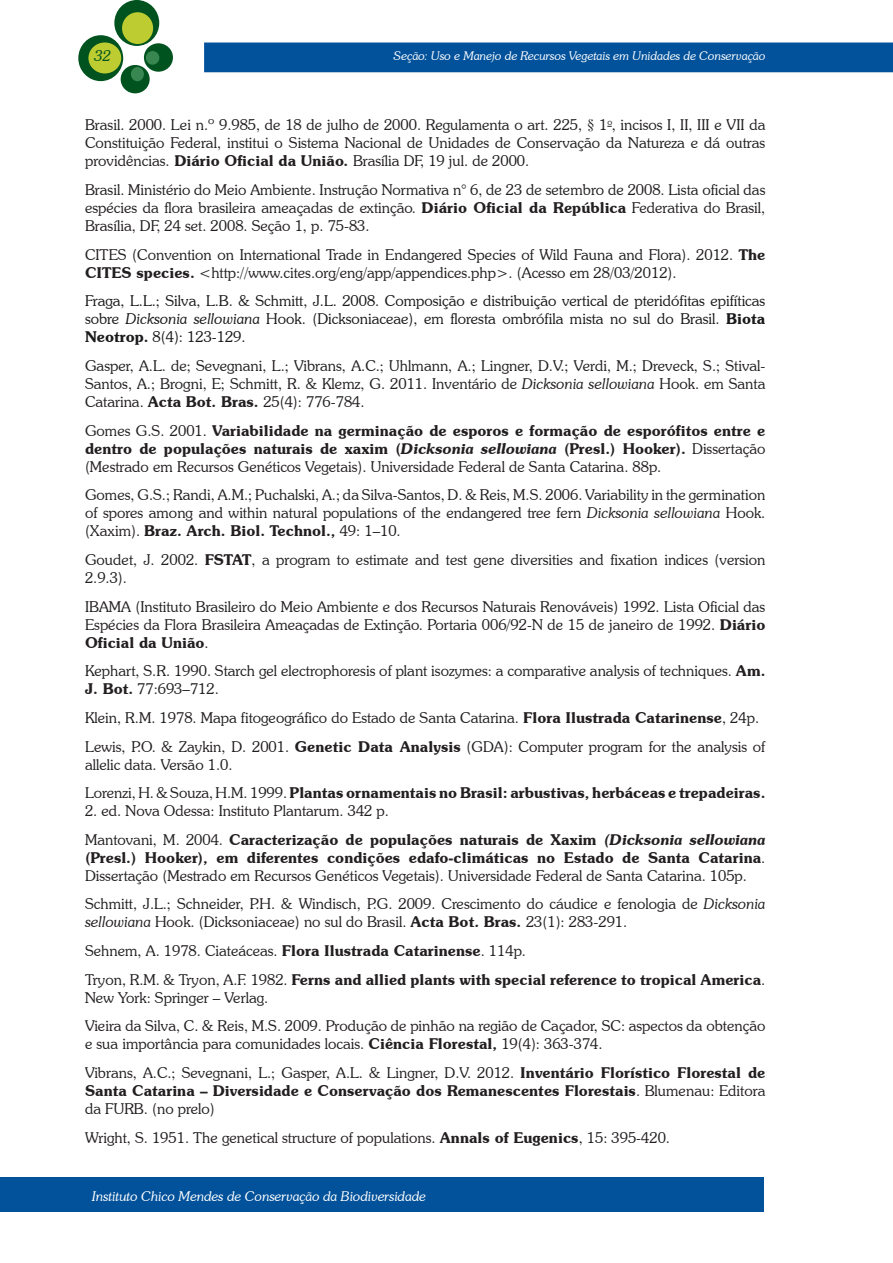
<style>
.page{position:relative;width:893px;height:1263px;background:#fff}
.page>*{position:absolute;margin:0;border:0;box-sizing:border-box;transform-origin:0 0}
.t1{font:300 15px/18px "Souvenir IT Cby BT";color:#231f20}
.t2{font:600 15px/18px "Souvenir IT Cby BT";color:#231f20}
.t3{font:300 15px/28.7px "Souvenir IT Cby BT";color:#1a1a1c}
.t4{font:italic 300 15px "Souvenir IT Cby BT";color:#00531e}
.t5{font:italic 300 13.5px "Souvenir IT Cby BT";color:#fff}
.t6{font:italic 300 12px "Souvenir IT Cby BT";color:#fff}
.s1{font-weight:600}
.s2{font-weight:600;color:#231f20}
.s3{color:#231f20}
.s4{font-style:italic}
.s5{font-weight:300}
.s6{font-weight:600;font-style:italic}
</style>
<div class="page">
<div style="left:205px;top:43px;width:687px;height:29px;background:#01519b"></div>
<div style="left:114px;top:0;width:45px;height:46px;background:#00531e;border-radius:50%"></div>
<div style="left:78px;top:35px;width:45px;height:46px;background:#00531e;border-radius:50%"></div>
<div style="left:144px;top:43px;width:29px;height:29px;background:#00531e;border-radius:50%"></div>
<div style="left:121px;top:65px;width:29px;height:28px;background:#00531e;border-radius:50%"></div>
<div style="left:122px;top:12px;width:31px;height:32px;background:#bdcd31;border-radius:50%"></div>
<div style="left:88px;top:42px;width:33px;height:31px;background:#bdcd31;border-radius:50%"></div>
<div style="left:146px;top:51px;width:13px;height:14px;background:#388750;border-radius:50%"></div>
<div style="left:131px;top:67px;width:13px;height:14px;background:#388750;border-radius:50%"></div>
<div style="left:0;top:1178px;width:764px;height:34px;background:#01519b"></div>
<p class="t4" style="left:95px;top:46px;width:18px">32</p>
<p class="t6" style="left:394px;top:49px;width:373px">Seção: Uso e Manejo de Recursos Vegetais em Unidades de Conservação</p>
<p class="t1" style="left:85px;top:116px;width:682px;text-align:justify">Brasil. 2000. Lei n.º 9.985, de 18 de julho de 2000. Regulamenta o art. 225, § 1<sup>o</sup>, incisos I, II, III e VII da Constituição Federal, institui o Sistema Nacional de Unidades de Conservação da Natureza e dá outras providências. <span class="s1">Diário Oficial da União.</span> Brasília DF, 19 jul. de 2000.</p>
<p class="t1" style="left:85px;top:181px;width:682px;text-align:justify">Brasil. Ministério do Meio Ambiente. Instrução Normativa n° 6, de 23 de setembro de 2008. Lista oficial das espécies da flora brasileira ameaçadas de extinção. <span class="s1">Diário Oficial da República</span> Federativa do Brasil, Brasília, DF, 24 set. 2008. Seção 1, p. 75-83.</p>
<p class="t1" style="left:85px;top:245px;width:682px">CITES (Convention on International Trade in Endangered Species of Wild Fauna and Flora). 2012. <span class="s1">The<br>CITES</span></p>
<p class="t3" style="left:85px;top:258px;width:682px;text-indent:52px"><span class="s2">species.</span> <span class="s3">&lt;http://www.cites.org/eng/app/appendices.php&gt;. (Acesso em 28/03/2012).<br></span>Fraga, L.L.; Silva, L.B. &amp; Schmitt, J.L. 2008. Composição e distribuição vertical de pteridófitas epifíticas</p>
<p class="t3" style="left:85px;top:310px;width:682px;line-height:18px">sobre <span class="s4">Dicksonia sellowiana</span> Hook. (Dicksoniaceae), em floresta ombrófila mista no sul do Brasil. <span class="s1">Biota<br>Neotrop.</span> 8(4): 123-129.</p>
<p class="t1" style="left:85px;top:357px;width:682px;text-align:justify">Gasper, A.L. de; Sevegnani, L.; Vibrans, A.C.; Uhlmann, A.; Lingner, D.V.; Verdi, M.; Dreveck, S.; Stival-Santos, A.; Brogni, E; Schmitt, R. &amp; Klemz, G. 2011. Inventário de <span class="s4">Dicksonia sellowiana</span> Hook. em Santa Catarina. <span class="s1">Acta Bot. Bras.</span> 25(4): 776-784.</p>
<p class="t2" style="left:85px;top:421px;width:682px;text-align:justify"><span class="s5">Gomes G.S. 2001.</span> Variabilidade na germinação de esporos e formação de esporófitos entre e dentro de populações naturais de xaxim (<span class="s4">Dicksonia sellowiana</span> (Presl.) Hooker). <span class="s5">Dissertação (Mestrado em Recursos Genéticos Vegetais). Universidade Federal de Santa Catarina. 88p.</span></p>
<p class="t1" style="left:85px;top:486px;width:682px;text-align:justify">Gomes, G.S.; Randi, A.M.; Puchalski, A.; da Silva-Santos, D. &amp; Reis, M.S. 2006. Variability in the germination of spores among and within natural populations of the endangered tree fern <span class="s4">Dicksonia sellowiana</span> Hook. (Xaxim). <span class="s1">Braz. Arch. Biol. Technol.,</span> 49: 1–10.</p>
<p class="t1" style="left:85px;top:550px;width:682px">Goudet, J. 2002. <span class="s1">FSTAT</span>, a program to estimate and test gene diversities and fixation indices (version<br>2.9.3).</p>
<p class="t1" style="left:85px;top:597px;width:682px;text-align:justify">IBAMA (Instituto Brasileiro do Meio Ambiente e dos Recursos Naturais Renováveis) 1992. Lista Oficial das Espécies da Flora Brasileira Ameaçadas de Extinção. Portaria 006/92-N de 15 de janeiro de 1992. <span class="s1">Diário Oficial da União</span>.</p>
<p class="t1" style="left:85px;top:662px;width:682px">Kephart, S.R. 1990. Starch gel electrophoresis of plant isozymes: a comparative analysis of techniques. <span class="s1">Am.<br>J. Bot.</span> 77:693–712.</p>
<p class="t1" style="left:85px;top:703px;width:682px;line-height:28.7px">Klein, R.M. 1978. Mapa fitogeográfico do Estado de Santa Catarina. <span class="s1">Flora Ilustrada Catarinense</span>, 24p.<br>Lewis, P.O. &amp; Zaykin, D. 2001. <span class="s1">Genetic Data Analysis</span> (GDA): Computer program for the analysis of</p>
<p class="t2" style="left:85px;top:750px;width:682px;line-height:28.7px"><span class="s5">allelic data. Versão 1.0.<br>Lorenzi, H. &amp; Souza, H.M. 1999.</span> Plantas ornamentais no Brasil: arbustivas, herbáceas e trepadeiras.</p>
<p class="t1" style="left:85px;top:796px;width:682px;line-height:28.7px">2. ed. Nova Odessa: Instituto Plantarum. 342 p.<br>Mantovani, M. 2004. <span class="s1">Caracterização de populações naturais de Xaxim</span> <span class="s6">(Dicksonia sellowiana</span></p>
<p class="t1" style="left:85px;top:848px;width:682px"><span class="s1">(Presl.) Hooker), em diferentes condições edafo-climáticas no Estado de Santa Catarina</span>.<br>Dissertação (Mestrado em Recursos Genéticos Vegetais). Universidade Federal de Santa Catarina. 105p.</p>
<p class="t1" style="left:85px;top:895px;width:682px">Schmitt, J.L.; Schneider, P.H. &amp; Windisch, P.G. 2009. Crescimento do cáudice e fenologia de <span class="s4">Dicksonia sellowiana</span> Hook. (Dicksoniaceae) no sul do Brasil. <span class="s1">Acta Bot. Bras.</span> 23(1): 283-291.</p>
<p class="t2" style="left:85px;top:936px;width:682px;line-height:28.7px"><span class="s5">Sehnem, A. 1978. Ciateáceas.</span> Flora Ilustrada Catarinense<span class="s5">. 114p.<br>Tryon, R.M. &amp; Tryon, A.F. 1982.</span> Ferns and allied plants with special reference to tropical America<span class="s5">.</span></p>
<p class="t1" style="left:85px;top:983px;width:682px;line-height:28.7px">New York: Springer – Verlag.<br>Vieira da Silva, C. &amp; Reis, M.S. 2009. Produção de pinhão na região de Caçador, SC: aspectos da obtenção</p>
<p class="t1" style="left:85px;top:1029px;width:682px;line-height:28.7px">e sua importância para comunidades locais. <span class="s1">Ciência Florestal,</span> 19(4): 363-374.<br>Vibrans, A.C.; Sevegnani, L.; Gasper, A.L. &amp; Lingner, D.V. 2012. <span class="s1">Inventário Florístico Florestal de</span></p>
<p class="t2" style="left:85px;top:1081px;width:682px">Santa Catarina – Diversidade e Conservação dos Remanescentes Florestais<span class="s5">. Blumenau: Editora da FURB. (no prelo)</span></p>
<p class="t1" style="left:85px;top:1128px;width:586px">Wright, S. 1951. The genetical structure of populations. <span class="s1">Annals of Eugenics</span>, 15: 395-420.</p>
<p class="t5" style="left:92px;top:1188px;width:335px">Instituto Chico Mendes de Conservação da Biodiversidade</p>
</div>
